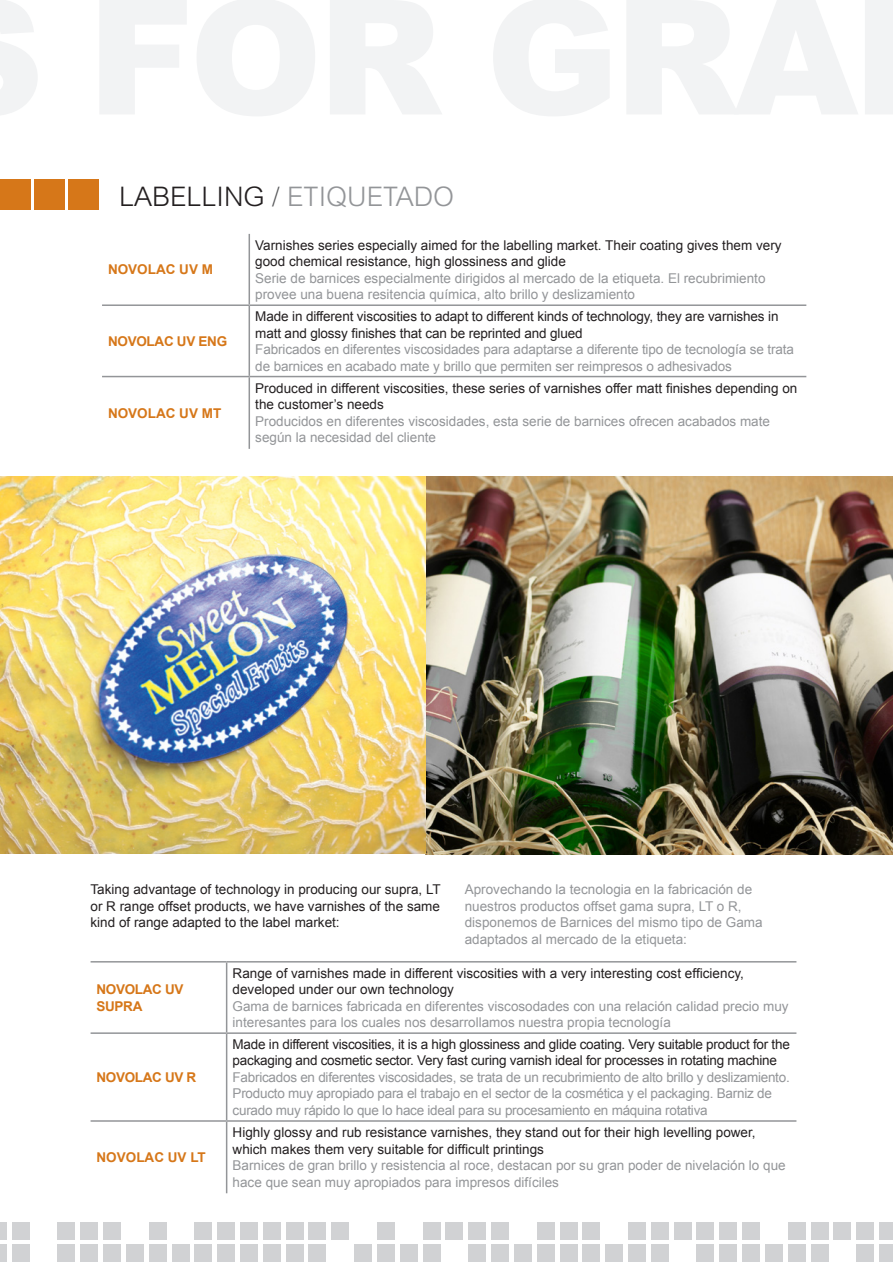
<style>
.page{position:relative;width:893px;height:1263px;background:#fff}
.page>*{position:absolute;margin:0;border:0;box-sizing:border-box;transform-origin:0 0}
.t1{font:300 27px "Arial";color:#939598}
.t2{font:13.5px/16.5px "Arial";color:#939598}
.t3{font:13.5px/16.5px "Arial";color:#231f20}
.t4{font:13.5px/16.5px "Arial";letter-spacing:-.02em;color:#939598}
.t5{font:13.5px/16.5px "Arial";letter-spacing:-.02em;color:#231f20}
.t6{font:700 13.5px/16.5px "Arial";letter-spacing:-.02em;color:#d67719}
.t7{font:700 13.5px "Arial";color:#d67719}
.s1{color:#231f20}
.s2{color:#57585a}
</style>
<div class="page">
<div style="left:879px;top:1244px;width:14px;height:17px;background:#d1d2d4"></div>
<div style="left:856px;top:1244px;width:18px;height:17px;background:#d1d2d4"></div>
<div style="left:811px;top:1244px;width:17px;height:17px;background:#d1d2d4"></div>
<div style="left:788px;top:1244px;width:18px;height:17px;background:#d1d2d4"></div>
<div style="left:765px;top:1244px;width:18px;height:17px;background:#d1d2d4"></div>
<div style="left:742px;top:1244px;width:18px;height:17px;background:#d1d2d4"></div>
<div style="left:719px;top:1244px;width:18px;height:17px;background:#d1d2d4"></div>
<div style="left:697px;top:1244px;width:17px;height:17px;background:#d1d2d4"></div>
<div style="left:651px;top:1244px;width:18px;height:17px;background:#d1d2d4"></div>
<div style="left:628px;top:1244px;width:18px;height:17px;background:#d1d2d4"></div>
<div style="left:605px;top:1244px;width:18px;height:17px;background:#d1d2d4"></div>
<div style="left:583px;top:1244px;width:17px;height:17px;background:#d1d2d4"></div>
<div style="left:560px;top:1244px;width:17px;height:17px;background:#d1d2d4"></div>
<div style="left:537px;top:1244px;width:17px;height:17px;background:#d1d2d4"></div>
<div style="left:514px;top:1244px;width:18px;height:17px;background:#d1d2d4"></div>
<div style="left:491px;top:1244px;width:18px;height:17px;background:#d1d2d4"></div>
<div style="left:468px;top:1244px;width:18px;height:17px;background:#d1d2d4"></div>
<div style="left:423px;top:1244px;width:17px;height:17px;background:#d1d2d4"></div>
<div style="left:400px;top:1244px;width:18px;height:17px;background:#d1d2d4"></div>
<div style="left:377px;top:1244px;width:18px;height:17px;background:#d1d2d4"></div>
<div style="left:354px;top:1244px;width:18px;height:17px;background:#d1d2d4"></div>
<div style="left:309px;top:1244px;width:17px;height:17px;background:#d1d2d4"></div>
<div style="left:286px;top:1244px;width:17px;height:17px;background:#d1d2d4"></div>
<div style="left:263px;top:1244px;width:18px;height:17px;background:#d1d2d4"></div>
<div style="left:240px;top:1244px;width:18px;height:17px;background:#d1d2d4"></div>
<div style="left:217px;top:1244px;width:18px;height:17px;background:#d1d2d4"></div>
<div style="left:195px;top:1244px;width:17px;height:17px;background:#d1d2d4"></div>
<div style="left:172px;top:1244px;width:17px;height:17px;background:#d1d2d4"></div>
<div style="left:149px;top:1244px;width:18px;height:17px;background:#d1d2d4"></div>
<div style="left:126px;top:1244px;width:18px;height:17px;background:#d1d2d4"></div>
<div style="left:103px;top:1244px;width:18px;height:17px;background:#d1d2d4"></div>
<div style="left:80px;top:1244px;width:18px;height:17px;background:#d1d2d4"></div>
<div style="left:58px;top:1244px;width:17px;height:17px;background:#d1d2d4"></div>
<div style="left:12px;top:1244px;width:18px;height:17px;background:#d1d2d4"></div>
<div style="left:0;top:1244px;width:7px;height:17px;background:#d1d2d4"></div>
<div style="left:879px;top:1222px;width:14px;height:18px;background:#d1d2d4"></div>
<div style="left:856px;top:1222px;width:18px;height:18px;background:#d1d2d4"></div>
<div style="left:834px;top:1222px;width:17px;height:18px;background:#d1d2d4"></div>
<div style="left:811px;top:1222px;width:17px;height:18px;background:#d1d2d4"></div>
<div style="left:788px;top:1222px;width:18px;height:18px;background:#d1d2d4"></div>
<div style="left:742px;top:1222px;width:18px;height:18px;background:#d1d2d4"></div>
<div style="left:719px;top:1222px;width:18px;height:18px;background:#d1d2d4"></div>
<div style="left:697px;top:1222px;width:17px;height:18px;background:#d1d2d4"></div>
<div style="left:674px;top:1222px;width:17px;height:18px;background:#d1d2d4"></div>
<div style="left:651px;top:1222px;width:18px;height:18px;background:#d1d2d4"></div>
<div style="left:628px;top:1222px;width:18px;height:18px;background:#d1d2d4"></div>
<div style="left:583px;top:1222px;width:17px;height:18px;background:#d1d2d4"></div>
<div style="left:560px;top:1222px;width:17px;height:18px;background:#d1d2d4"></div>
<div style="left:537px;top:1222px;width:17px;height:18px;background:#d1d2d4"></div>
<div style="left:491px;top:1222px;width:18px;height:18px;background:#d1d2d4"></div>
<div style="left:468px;top:1222px;width:18px;height:18px;background:#d1d2d4"></div>
<div style="left:446px;top:1222px;width:17px;height:18px;background:#d1d2d4"></div>
<div style="left:423px;top:1222px;width:17px;height:18px;background:#d1d2d4"></div>
<div style="left:377px;top:1222px;width:18px;height:18px;background:#d1d2d4"></div>
<div style="left:331px;top:1222px;width:18px;height:18px;background:#d1d2d4"></div>
<div style="left:309px;top:1222px;width:17px;height:18px;background:#d1d2d4"></div>
<div style="left:286px;top:1222px;width:17px;height:18px;background:#d1d2d4"></div>
<div style="left:263px;top:1222px;width:18px;height:18px;background:#d1d2d4"></div>
<div style="left:240px;top:1222px;width:18px;height:18px;background:#d1d2d4"></div>
<div style="left:217px;top:1222px;width:18px;height:18px;background:#d1d2d4"></div>
<div style="left:195px;top:1222px;width:17px;height:18px;background:#d1d2d4"></div>
<div style="left:149px;top:1222px;width:18px;height:18px;background:#d1d2d4"></div>
<div style="left:103px;top:1222px;width:18px;height:18px;background:#d1d2d4"></div>
<div style="left:80px;top:1222px;width:18px;height:18px;background:#d1d2d4"></div>
<div style="left:58px;top:1222px;width:17px;height:18px;background:#d1d2d4"></div>
<div style="left:12px;top:1222px;width:18px;height:18px;background:#d1d2d4"></div>
<div style="left:0;top:1222px;width:7px;height:18px;background:#d1d2d4"></div>
<img style="left:425px;top:476px;width:468px;height:379px">
<div style="left:34px;top:180px;width:31px;height:30px;background:#d67719"></div>
<div style="left:0;top:180px;width:31px;height:30px;background:#d67719"></div>
<div style="left:68px;top:180px;width:31px;height:30px;background:#d67719"></div>
<img style="left:0;top:476px;width:425px;height:377px">
<hr style="left:249px;top:234px;width:1px;height:70px;background:#939598">
<hr style="left:102px;top:304px;width:147px;height:2px;background:#939598">
<hr style="left:249px;top:304px;width:557px;height:2px;background:#939598">
<hr style="left:249px;top:306px;width:1px;height:70px;background:#939598">
<hr style="left:102px;top:376px;width:147px;height:1px;background:#939598">
<hr style="left:249px;top:376px;width:557px;height:1px;background:#939598">
<hr style="left:249px;top:377px;width:1px;height:72px;background:#939598">
<hr style="left:226px;top:962px;width:1px;height:70px;background:#939598">
<hr style="left:91px;top:1032px;width:136px;height:2px;background:#939598">
<hr style="left:227px;top:1032px;width:569px;height:2px;background:#939598">
<hr style="left:226px;top:1034px;width:1px;height:86px;background:#939598">
<hr style="left:91px;top:1120px;width:136px;height:2px;background:#939598">
<hr style="left:227px;top:1120px;width:569px;height:2px;background:#939598">
<hr style="left:226px;top:1122px;width:1px;height:71px;background:#939598">
<hr style="left:91px;top:961px;width:136px;height:1px;background:#939598">
<hr style="left:227px;top:961px;width:569px;height:1px;background:#939598">
<p class="t1" style="left:119px;top:181px;width:337px"><span class="s1">LABELLING</span> <span class="s2">/</span> ETIQUETADO</p>
<p class="t7" style="left:108px;top:261px;width:107px">NOVOLAC UV M</p>
<p class="t6" style="left:108px;top:333px;width:121px">NOVOLAC UV ENG</p>
<p class="t7" style="left:108px;top:404px;width:115px">NOVOLAC UV MT</p>
<p class="t3" style="left:255px;top:237px;width:528px">Varnishes series especially aimed for the labelling market. Their coating gives them very good chemical resistance, high glossiness and glide</p>
<p class="t2" style="left:255px;top:270px;width:512px">Serie de barnices especialmente dirigidos al mercado de la etiqueta. El recubrimiento provee una buena resitencia química, alto brillo y deslizamiento</p>
<p class="t3" style="left:255px;top:308px;width:525px">Made in different viscosities to adapt to different kinds of technology, they are varnishes in matt and glossy finishes that can be reprinted and glued</p>
<p class="t2" style="left:255px;top:341px;width:540px">Fabricados en diferentes viscosidades para adaptarse a diferente tipo de tecnología se trata de barnices en acabado mate y brillo que permiten ser reimpresos o adhesivados</p>
<p class="t3" style="left:255px;top:380px;width:544px">Produced in different viscosities, these series of varnishes offer matt finishes depending on the customer’s needs</p>
<p class="t2" style="left:255px;top:413px;width:516px">Producidos en diferentes viscosidades, esta serie de barnices ofrecen acabados mate según la necesidad del cliente</p>
<p class="t3" style="left:91px;top:881px;width:352px;text-align:justify">Taking advantage of technology in producing our supra, LT or R range offset products, we have varnishes of the same kind of range adapted to the label market:</p>
<p class="t2" style="left:465px;top:881px;width:299px">Aprovechando la tecnologia en la fabricación de nuestros productos offset gama supra, LT o R, disponemos de Barnices del mismo tipo de Gama adaptados al mercado de la etiqueta:</p>
<p class="t6" style="left:97px;top:981px;width:88px">NOVOLAC UV<br>SUPRA</p>
<p class="t6" style="left:97px;top:1069px;width:101px">NOVOLAC UV R</p>
<p class="t7" style="left:97px;top:1148px;width:111px">NOVOLAC UV LT</p>
<p class="t3" style="left:233px;top:965px;width:513px">Range of varnishes made in different viscosities with a very interesting cost efficiency, developed under our own technology</p>
<p class="t2" style="left:233px;top:998px;width:557px">Gama de barnices fabricada en diferentes viscosodades con una relación calidad precio muy interesantes para los cuales nos desarrollamos nuestra propia tecnología</p>
<p class="t5" style="left:233px;top:1036px;width:559px">Made in different viscosities, it is a high glossiness and glide coating. Very suitable product for the packaging and cosmetic sector. Very fast curing varnish ideal for processes in rotating machine</p>
<p class="t4" style="left:233px;top:1069px;width:559px">Fabricados en diferentes viscosidades, se trata de un recubrimiento de alto brillo y deslizamiento.<br>Producto muy apropiado para el trabajo en el sector de la cosmética y el packaging. Barniz de curado muy rápido lo que lo hace ideal para su procesamiento en máquina rotativa</p>
<p class="t3" style="left:233px;top:1124px;width:525px">Highly glossy and rub resistance varnishes, they stand out for their high levelling power, which makes them very suitable for difficult printings</p>
<p class="t2" style="left:233px;top:1157px;width:555px">Barnices de gran brillo y resistencia al roce, destacan por su gran poder de nivelación lo que hace que sean muy apropiados para impresos difíciles</p>
</div>
